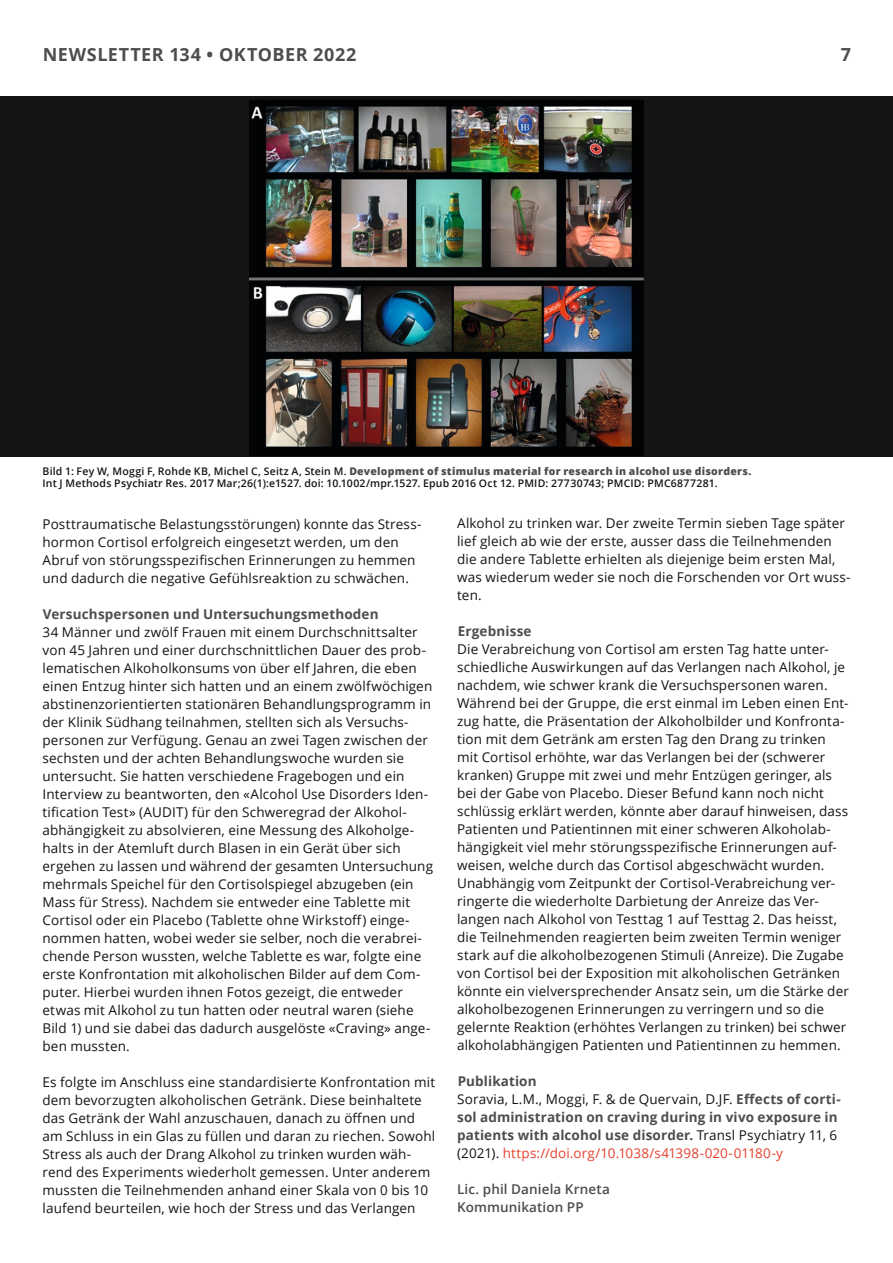
<style>
.page{position:relative;width:893px;height:1263px;background:#fff}
.page>*{position:absolute;margin:0;border:0;box-sizing:border-box;transform-origin:0 0}
.t1{font:700 18px "Open Sans";letter-spacing:.03em;color:#4d4d4c}
.t2{font:13.5px/18px "Open Sans";letter-spacing:.01em;color:#131413}
.t3{font:700 13.5px/18px "Open Sans";letter-spacing:.01em;color:#4d4d4c}
.t4{font:600 13.5px/18px "Open Sans";letter-spacing:.01em;color:#4d4d4c}
.t5{font:600 10.5px/12.6px "Open Sans";letter-spacing:.02em;color:#131413}
.s1{font-weight:800;color:#4d4d4c}
.s2{font-weight:400;color:#131413}
.s3{font-weight:400;color:#e7412d}
</style>
<div class="page">
<div style="left:0;top:97px;width:893px;height:360px;background:#131413"></div>
<img style="left:250px;top:100px;width:393px;height:355px">
<h1 class="t1" style="left:43px;top:41px;width:315px">NEWSLETTER 134 • OKTOBER 2022</h1>
<h1 class="t1" style="left:841px;top:41px;width:12px">7</h1>
<p class="t5" style="left:43px;top:464px;width:710px">Bild 1: Fey W, Moggi F, Rohde KB, Michel C, Seitz A, Stein M. <span class="s1">Development of stimulus material for research in alcohol use disorders.<br></span>Int J Methods Psychiatr Res. 2017 Mar;26(1):e1527. doi: 10.1002/mpr.1527. Epub 2016 Oct 12. PMID: 27730743; PMCID: PMC6877281.</p>
<p class="t2" style="left:43px;top:514px;width:379px">Posttraumatische Belastungsstörungen) konnte das Stress&shy;hormon Cortisol erfolgreich eingesetzt werden, um den Abruf von störungsspezifischen Erinnerungen zu hemmen und dadurch die negative Gefühlsreaktion zu schwächen.</p>
<p class="t3" style="left:43px;top:604px;width:337px">Versuchspersonen und Untersuchungsmethoden</p>
<p class="t2" style="left:43px;top:622px;width:392px">34 Männer und zwölf Frauen mit einem Durchschnittsalter von 45 Jahren und einer durchschnittlichen Dauer des prob&shy;lematischen Alkoholkonsums von über elf Jahren, die eben einen Entzug hinter sich hatten und an einem zwölfwöchigen abstinenzorientierten stationären Behandlungsprogramm in der Klinik Südhang teilnahmen, stellten sich als Versuchs&shy;personen zur Verfügung. Genau an zwei Tagen zwischen der sechsten und der achten Behandlungswoche wurden sie untersucht. Sie hatten verschiedene Fragebogen und ein Interview zu beantworten, den «Alcohol Use Disorders Iden&shy;tification Test» (AUDIT) für den Schweregrad der Alkohol&shy;abhängigkeit zu absolvieren, eine Messung des Alkoholge&shy;halts in der Atemluft durch Blasen in ein Gerät über sich ergehen zu lassen und während der gesamten Untersuchung mehrmals Speichel für den Cortisolspiegel abzugeben (ein Mass für Stress). Nachdem sie entweder eine Tablette mit Cortisol oder ein Placebo (Tablette ohne Wirkstoff) einge&shy;nommen hatten, wobei weder sie selber, noch die verabrei&shy;chende Person wussten, welche Tablette es war, folgte eine erste Konfrontation mit alkoholischen Bilder auf dem Com&shy;puter. Hierbei wurden ihnen Fotos gezeigt, die entweder etwas mit Alkohol zu tun hatten oder neutral waren (siehe Bild 1) und sie dabei das dadurch ausgelöste «Craving» ange&shy;ben mussten.</p>
<p class="t2" style="left:43px;top:1072px;width:394px">Es folgte im Anschluss eine standardisierte Konfrontation mit dem bevorzugten alkoholischen Getränk. Diese beinhaltete das Getränk der Wahl anzuschauen, danach zu öffnen und am Schluss in ein Glas zu füllen und daran zu riechen. Sowohl Stress als auch der Drang Alkohol zu trinken wurden wäh&shy;rend des Experiments wiederholt gemessen. Unter anderem mussten die Teilnehmenden anhand einer Skala von 0 bis 10 laufend beurteilen, wie hoch der Stress und das Verlangen</p>
<p class="t2" style="left:457px;top:514px;width:395px">Alkohol zu trinken war. Der zweite Termin sieben Tage später lief gleich ab wie der erste, ausser dass die Teilnehmenden die andere Tablette erhielten als diejenige beim ersten Mal, was wiederum weder sie noch die Forschenden vor Ort wuss&shy;ten.</p>
<p class="t3" style="left:458px;top:622px;width:75px">Ergebnisse</p>
<p class="t2" style="left:457px;top:640px;width:393px">Die Verabreichung von Cortisol am ersten Tag hatte unter&shy;schiedliche Auswirkungen auf das Verlangen nach Alkohol, je nachdem, wie schwer krank die Versuchspersonen waren.<br>Während bei der Gruppe, die erst einmal im Leben einen Ent&shy;zug hatte, die Präsentation der Alkoholbilder und Konfronta&shy;tion mit dem Getränk am ersten Tag den Drang zu trinken mit Cortisol erhöhte, war das Verlangen bei der (schwerer kranken) Gruppe mit zwei und mehr Entzügen geringer, als bei der Gabe von Placebo. Dieser Befund kann noch nicht schlüssig erklärt werden, könnte aber darauf hinweisen, dass Patienten und Patientinnen mit einer schweren Alkoholab&shy;hängigkeit viel mehr störungsspezifische Erinnerungen auf&shy;weisen, welche durch das Cortisol abgeschwächt wurden.<br>Unabhängig vom Zeitpunkt der Cortisol-Verabreichung ver&shy;ringerte die wiederholte Darbietung der Anreize das Ver&shy;langen nach Alkohol von Testtag 1 auf Testtag 2. Das heisst, die Teilnehmenden reagierten beim zweiten Termin weniger stark auf die alkoholbezogenen Stimuli (Anreize). Die Zugabe von Cortisol bei der Exposition mit alkoholischen Getränken könnte ein vielversprechender Ansatz sein, um die Stärke der alkoholbezogenen Erinnerungen zu verringern und so die gelernte Reaktion (erhöhtes Verlangen zu trinken) bei schwer alkoholabhängigen Patienten und Patientinnen zu hemmen.</p>
<p class="t3" style="left:457px;top:1072px;width:385px">Publikation<br><span class="s2">Soravia, L.M., Moggi, F. &amp; de Quervain, D.JF.</span> Effects of corti&shy;sol administration on craving during in vivo exposure in patients with alcohol use disorder. <span class="s2">Transl Psychiatry 11, 6 (2021).</span> <span class="s3">https://doi.org/10.1038/s41398-020-01180-y</span></p>
<p class="t4" style="left:457px;top:1180px;width:154px">Lic. phil Daniela Krneta<br>Kommunikation PP</p>
</div>
